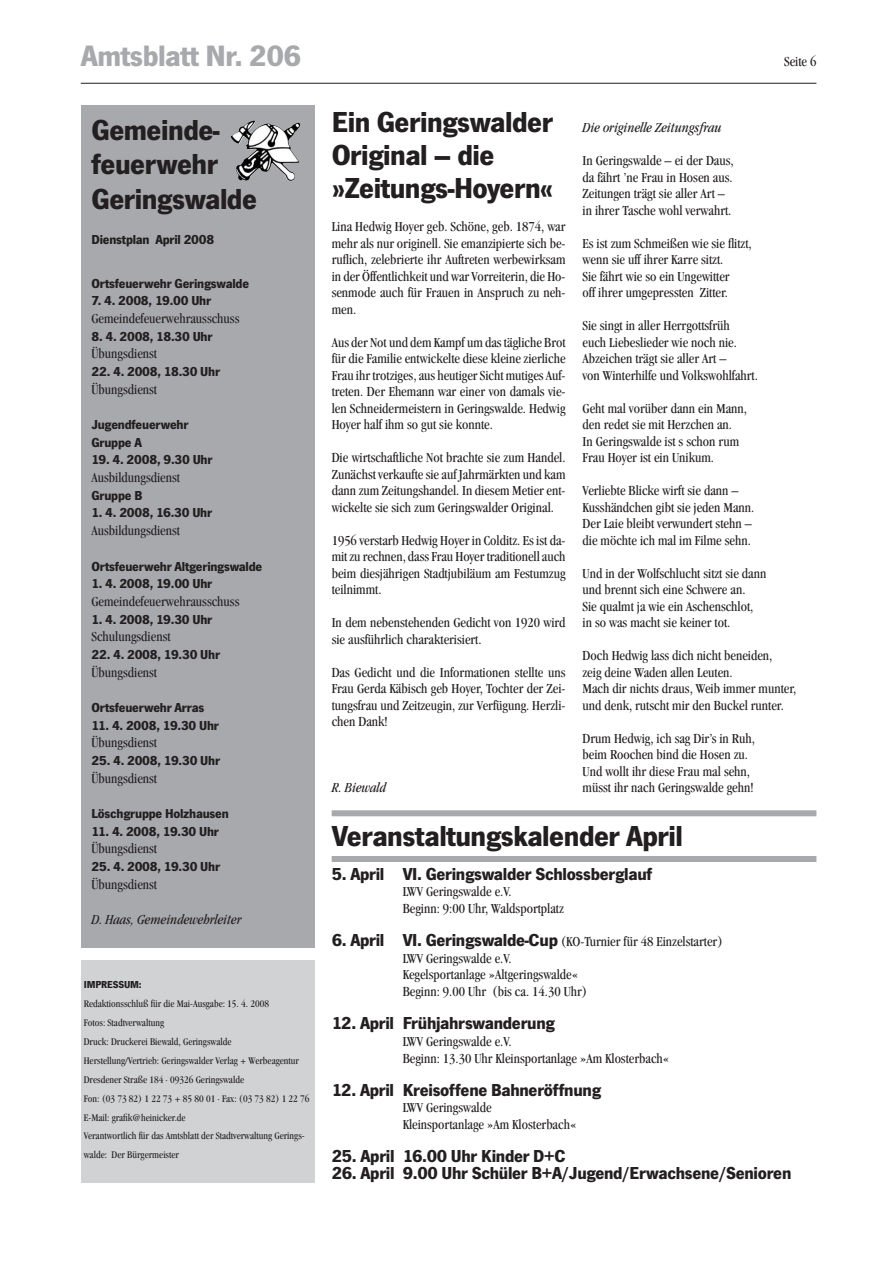
<style>
.page{position:relative;width:893px;height:1263px;background:#fff}
.page>*{position:absolute;margin:0;border:0;box-sizing:border-box;transform-origin:0 0}
.t1{font:700 30.6px "News Got T";letter-spacing:-.015em;color:#a8a9ad}
.t2{font:700 30px/34.2px "News Got T";letter-spacing:-.015em;color:#231f20}
.t3{font:700 18px "News Got T";letter-spacing:-.015em;color:#231f20}
.t4{font:condensed 14.25px/16.5px "Garamond";color:#231f20}
.t5{font:italic condensed 14.25px "Garamond";color:#231f20}
.t6{font:700 13.5px/17.7px "News Got T";letter-spacing:-.015em;color:#231f20}
.t7{font:condensed 10.5px/18.9px "Garamond";color:#231f20}
.t8{font:700 10.5px "News Got T";letter-spacing:-.015em;color:#231f20}
.s1{font-family:"News Got T";font-weight:700;font-stretch:normal;font-size:18px}
</style>
<div class="page">
<hr style="left:81px;top:83px;width:735px;height:1px;background:#231f20">
<div style="left:81px;top:105px;width:234px;height:843px;background:#a8a9ad"></div>
<img style="left:231px;top:121px;width:69px;height:60px">
<div style="left:81px;top:960px;width:234px;height:222px;background:#d1d2d4"></div>
<div style="left:332px;top:856px;width:484px;height:6px;background:#a8a9ad"></div>
<div style="left:332px;top:810px;width:484px;height:6px;background:#a8a9ad"></div>
<h1 class="t1" style="left:81px;top:38px;width:222px">Amtsblatt Nr. 206</h1>
<p class="t4" style="left:784px;top:54px;width:34px">Seite 6</p>
<h2 class="t2" style="left:91px;top:113px;width:167px">Gemeinde&shy;feuerwehr<br>Geringswalde</h2>
<p class="t6" style="left:91px;top:230px;width:124px">Dienstplan April 2008</p>
<p class="t6" style="left:91px;top:274px;width:159px">Ortsfeuerwehr Geringswalde</p>
<p class="t6" style="left:91px;top:292px;width:121px">7. 4. 2008, 19.00 Uhr</p>
<p class="t4" style="left:91px;top:311px;width:149px">Gemeindefeuerwehrausschuss</p>
<p class="t6" style="left:91px;top:327px;width:123px">8. 4. 2008, 18.30 Uhr</p>
<p class="t4" style="left:91px;top:347px;width:67px">Übungsdienst</p>
<p class="t6" style="left:91px;top:362px;width:130px">22. 4. 2008, 18.30 Uhr</p>
<p class="t4" style="left:91px;top:382px;width:67px">Übungsdienst</p>
<p class="t6" style="left:91px;top:415px;width:99px">Jugendfeuerwehr<br>Gruppe A</p>
<p class="t6" style="left:91px;top:451px;width:123px">19. 4. 2008, 9.30 Uhr</p>
<p class="t4" style="left:91px;top:470px;width:90px">Ausbildungsdienst</p>
<p class="t6" style="left:91px;top:486px;width:52px">Gruppe B</p>
<p class="t6" style="left:91px;top:504px;width:122px">1. 4. 2008, 16.30 Uhr</p>
<p class="t4" style="left:91px;top:523px;width:90px">Ausbildungsdienst</p>
<p class="t6" style="left:91px;top:557px;width:172px">Ortsfeuerwehr Altgeringswalde</p>
<p class="t6" style="left:91px;top:575px;width:122px">1. 4. 2008, 19.00 Uhr</p>
<p class="t4" style="left:91px;top:594px;width:149px">Gemeindefeuerwehrausschuss</p>
<p class="t6" style="left:91px;top:610px;width:122px">1. 4. 2008, 19.30 Uhr</p>
<p class="t4" style="left:91px;top:629px;width:81px">Schulungsdienst</p>
<p class="t6" style="left:91px;top:645px;width:130px">22. 4. 2008, 19.30 Uhr</p>
<p class="t4" style="left:91px;top:665px;width:67px">Übungsdienst</p>
<p class="t6" style="left:91px;top:698px;width:114px">Ortsfeuerwehr Arras</p>
<p class="t6" style="left:91px;top:716px;width:129px">11. 4. 2008, 19.30 Uhr</p>
<p class="t4" style="left:91px;top:735px;width:67px">Übungsdienst</p>
<p class="t6" style="left:91px;top:751px;width:130px">25. 4. 2008, 19.30 Uhr</p>
<p class="t4" style="left:91px;top:771px;width:67px">Übungsdienst</p>
<p class="t6" style="left:91px;top:804px;width:139px">Löschgruppe Holzhausen</p>
<p class="t6" style="left:91px;top:822px;width:129px">11. 4. 2008, 19.30 Uhr</p>
<p class="t4" style="left:91px;top:842px;width:67px">Übungsdienst</p>
<p class="t6" style="left:91px;top:857px;width:130px">25. 4. 2008, 19.30 Uhr</p>
<p class="t4" style="left:91px;top:877px;width:67px">Übungsdienst</p>
<p class="t5" style="left:91px;top:914px;width:152px">D. Haas, Gemeindewehrleiter</p>
<p class="t8" style="left:84px;top:978px;width:59px">IMPRESSUM:</p>
<p class="t7" style="left:84px;top:995px;width:227px">Redaktionsschluß für die Mai-Ausgabe: 15. 4. 2008<br>Fotos: Stadtverwaltung<br>Druck: Druckerei Biewald, Geringswalde Herstellung/Vertrieb: Geringswalder Verlag + Werbeagentur Dresdener Straße 184 · 09326 Geringswalde<br>Fon: (03 73 82) 1 22 73 + 85 80 01 · Fax: (03 73 82) 1 22 76<br>E-Mail: grafik@heinicker.de<br>Verantwortlich für das Amtsblatt der Stadtverwaltung Gerings&shy;walde: Der Bürgermeister</p>
<h2 class="t2" style="left:332px;top:105px;width:223px;line-height:33px">Ein Geringswalder<br>Original – die »Zeitungs-Hoyern«</h2>
<p class="t4" style="left:332px;top:219px;width:235px;text-align:justify">Lina Hedwig Hoyer geb. Schöne, geb. 1874, war mehr als nur originell. Sie emanzipierte sich be&shy;ruflich, zelebrierte ihr Auftreten werbewirksam in der Öffentlichkeit und war Vorreiterin, die Ho&shy;senmode auch für Frauen in Anspruch zu neh&shy;men.</p>
<p class="t4" style="left:332px;top:335px;width:235px;text-align:justify">Aus der Not und dem Kampf um das tägliche Brot für die Familie entwickelte diese kleine zierliche Frau ihrtrotziges,aus heutigerSicht mutiges Auf&shy;treten. Der Ehemann war einer von damals vie&shy;len Schneidermeistern in Geringswalde. Hedwig Hoyer half ihm so gut sie konnte.</p>
<p class="t4" style="left:332px;top:450px;width:235px;text-align:justify">Die wirtschaftliche Not brachte sie zum Handel.<br>Zunächst verkaufte sie auf Jahrmärkten und kam dann zum Zeitungshandel. In diesem Metier ent&shy;wickelte sie sich zum Geringswalder Original.</p>
<p class="t4" style="left:332px;top:533px;width:235px;text-align:justify">1956 verstarb Hedwig Hoyer in Colditz. Es ist da&shy;mit zu rechnen, dassFrau Hoyer traditionell auch beim diesjährigen Stadtjubiläum am Festumzug teilnimmt.</p>
<p class="t4" style="left:332px;top:615px;width:235px">In dem nebenstehenden Gedicht von 1920 wird sie ausführlich charakterisiert.</p>
<p class="t4" style="left:332px;top:665px;width:235px;text-align:justify">Das Gedicht und die Informationen stellte uns Frau Gerda Käbisch geb Hoyer, Tochter der Zei&shy;tungsfrau und Zeitzeugin, zur Verfügung. Herzli&shy;chen Dank!</p>
<p class="t5" style="left:583px;top:122px;width:140px">Die originelle Zeitungsfrau</p>
<p class="t4" style="left:583px;top:153px;width:153px">In Geringswalde – ei der Daus, da fährt ’ne Frau in Hosen aus.<br>Zeitungen trägt sie aller Art – in ihrer Tasche wohl verwahrt.</p>
<p class="t4" style="left:583px;top:236px;width:171px">Es ist zum Schmeißen wie sie flitzt, wenn sie uff ihrer Karre sitzt.<br>Sie fährt wie so ein Ungewitter<br>off ihrer umgepressten Zitter.</p>
<p class="t4" style="left:583px;top:318px;width:177px">Sie singt in aller Herrgottsfrüh<br>euch Liebeslieder wie noch nie.<br>Abzeichen trägt sie aller Art –<br>von Winterhilfe und Volkswohlfahrt.</p>
<p class="t4" style="left:583px;top:401px;width:166px">Geht mal vorüber dann ein Mann, den redet sie mit Herzchen an.<br>In Geringswalde ist s schon rum<br>Frau Hoyer ist ein Unikum.</p>
<p class="t4" style="left:583px;top:483px;width:173px">Verliebte Blicke wirft sie dann – Kusshändchen gibt sie jeden Mann.<br>Der Laie bleibt verwundert stehn – die möchte ich mal im Filme sehn.</p>
<p class="t4" style="left:583px;top:566px;width:185px">Und in der Wolfschlucht sitzt sie dann und brennt sich eine Schwere an.<br>Sie qualmt ja wie ein Aschenschlot, in so was macht sie keiner tot.</p>
<p class="t4" style="left:583px;top:648px;width:215px">Doch Hedwig lass dich nicht beneiden,<br>zeig deine Waden allen Leuten.<br>Mach dir nichts draus, Weib immer munter, und denk, rutscht mir den Buckel runter.</p>
<p class="t4" style="left:583px;top:731px;width:174px">Drum Hedwig, ich sag Dir’s in Ruh, beim Roochen bind die Hosen zu.<br>Und wollt ihr diese Frau mal sehn, müsst ihr nach Geringswalde gehn!</p>
<h2 class="t2" style="left:332px;top:819px;width:353px">Veranstaltungskalender April</h2>
<p class="t3" style="left:332px;top:863px;width:322px">5. April VI. Geringswalder Schlossberglauf</p>
<p class="t4" style="left:403px;top:884px;width:163px">LWV Geringswalde e.V.<br>Beginn: 9:00 Uhr, Waldsportplatz</p>
<p class="t4" style="left:403px;top:934px;width:322px;text-indent:-71px"><span class="s1">6. April VI. Geringswalde-Cup</span> (KO-Turnier für 48 Einzelstarter)<br>LWV Geringswalde e.V.<br>Kegelsportanlage »Altgeringswalde«<br>Beginn: 9.00 Uhr (bis ca. 14.30 Uhr)</p>
<p class="t3" style="left:332px;top:1012px;width:225px">12. April Frühjahrswanderung</p>
<p class="t4" style="left:403px;top:1034px;width:268px">LWV Geringswalde e.V.<br>Beginn: 13.30 Uhr Kleinsportanlage »Am Klosterbach«</p>
<p class="t3" style="left:332px;top:1079px;width:271px">12. April Kreisoffene Bahneröffnung</p>
<p class="t4" style="left:403px;top:1100px;width:175px">LWV Geringswalde<br>Kleinsportanlage »Am Klosterbach«</p>
<p class="t3" style="left:332px;top:1145px;width:236px">25. April 16.00 Uhr Kinder D+C</p>
<p class="t3" style="left:332px;top:1162px;width:461px">26. April 9.00 Uhr Schüler B+A/Jugend/Erwachsene/Senioren</p>
<p class="t5" style="left:332px;top:782px;width:56px">R. Biewald</p>
</div>
